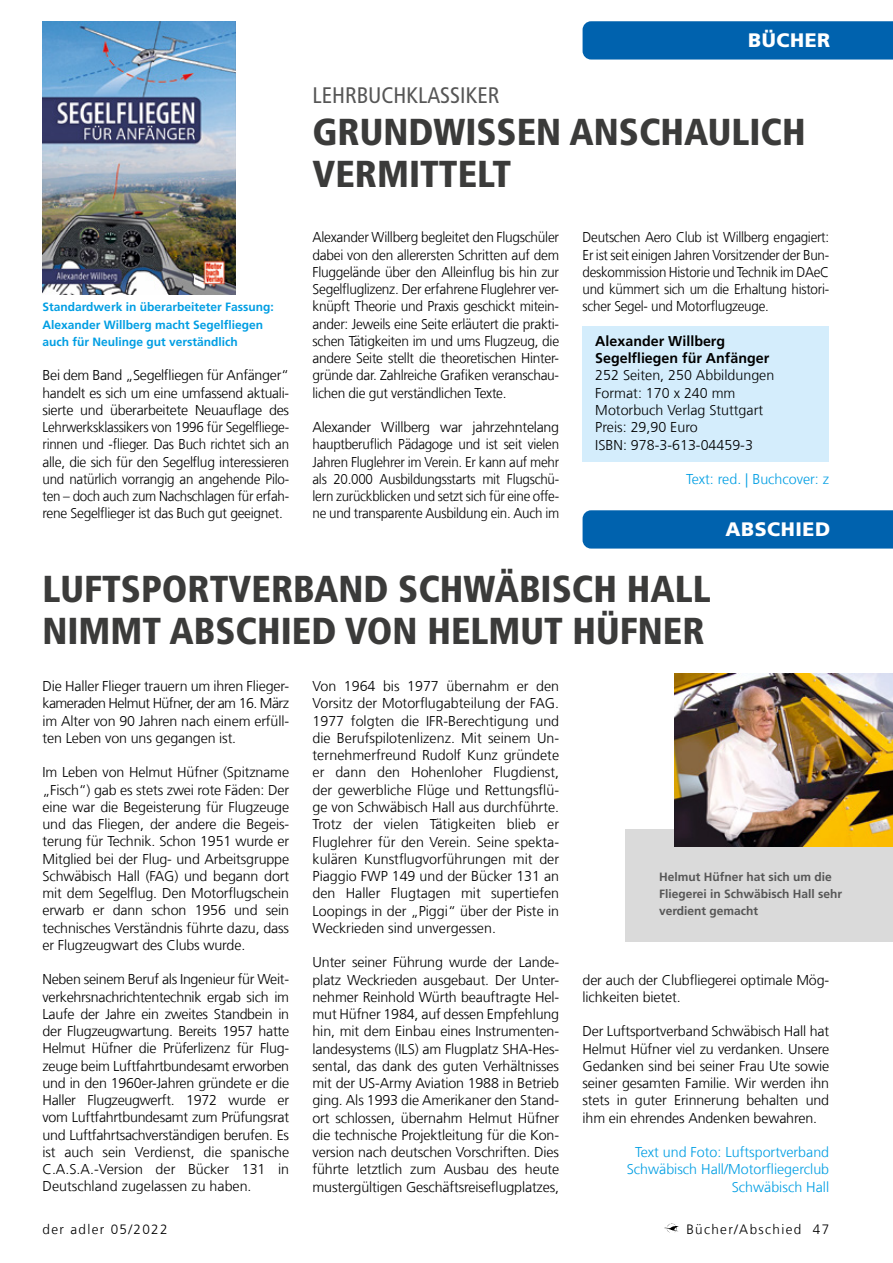
<style>
.page{position:relative;width:893px;height:1263px;background:#fff}
.page>*{position:absolute;margin:0;border:0;box-sizing:border-box;transform-origin:0 0}
.t1{font:900 condensed 37.5px/42px "Frutiger LT Com";color:#3b3b3a}
.t2{font:condensed 22.5px "Frutiger LT Com";color:#565656}
.t3{font:900 19.5px "Frutiger LT Com";letter-spacing:.03em;color:#fff}
.t4{font:300 14.25px/17.2px "Frutiger LT Com";letter-spacing:-.01em;color:#000;text-align:justify}
.t5{font:300 14.25px/17.2px "Frutiger LT Com";letter-spacing:-.01em;color:#000;text-align:justify;scale:.96 1}
.t6{font:300 14.25px/17.2px "Frutiger LT Com";letter-spacing:-.01em;color:#000;text-align:justify;scale:.94 1}
.t7{font:300 14.25px/17.2px "Frutiger LT Com";color:#009ee3;text-align:right}
.t8{font:700 14.25px/17.2px "Frutiger LT Com";color:#000}
.t9{font:300 13.5px "Frutiger LT Com";letter-spacing:.1em;color:#000}
.t10{font:700 12px/17.2px "Frutiger LT Com";color:#009ee3}
.t11{font:700 12px/17.2px "Frutiger LT Com";color:#565656}
</style>
<div class="page">
<img style="left:664px;top:1223px;width:15px;height:10px">
<div style="left:583px;top:510px;width:310px;height:39px;background:#0062ae"></div>
<div style="left:583px;top:21px;width:310px;height:39px;background:#0062ae"></div>
<div style="left:625px;top:829px;width:268px;height:112px;background:#dadada"></div>
<img style="left:675px;top:674px;width:218px;height:172px">
<div style="left:583px;top:327px;width:246px;height:31px;background:#d4edfc"></div>
<div style="left:583px;top:344px;width:246px;height:31px;background:#d4edfc"></div>
<div style="left:583px;top:361px;width:246px;height:31px;background:#d4edfc"></div>
<div style="left:583px;top:378px;width:246px;height:32px;background:#d4edfc"></div>
<div style="left:583px;top:396px;width:246px;height:31px;background:#d4edfc"></div>
<div style="left:583px;top:413px;width:246px;height:31px;background:#d4edfc"></div>
<div style="left:583px;top:430px;width:246px;height:31px;background:#d4edfc"></div>
<img style="left:43px;top:21px;width:193px;height:273px">
<h3 class="t3" style="left:748px;top:29px;width:84px">BÜCHER</h3>
<p class="t10" style="left:43px;top:299px;width:233px">Standardwerk in überarbeiteter Fassung:<br>Alexander Willberg macht Segelfliegen auch für Neulinge gut verständlich</p>
<p class="t4" style="left:43px;top:367px;width:248px">Bei dem Band „Segelfliegen für Anfänger“ handelt es sich um eine umfassend aktuali&shy;sierte und überarbeitete Neuauflage des Lehrwerksklassikers von 1996 für Segelfliege&shy;rinnen und -flieger. Das Buch richtet sich an alle, die sich für den Segelflug interessieren und natürlich vorrangig an angehende Pilo&shy;ten – doch auch zum Nachschlagen für erfah&shy;rene Segelflieger ist das Buch gut geeignet.</p>
<h2 class="t2" style="left:313px;top:82px;width:188px">LEHRBUCHKLASSIKER</h2>
<h1 class="t1" style="left:313px;top:111px;width:495px">GRUNDWISSEN ANSCHAULICH<br>VERMITTELT</h1>
<p class="t5" style="left:313px;top:229px;width:258px">Alexander Willberg begleitet den Flugschüler dabei von den allerersten Schritten auf dem Fluggelände über den Alleinflug bis hin zur Segelfluglizenz. Der erfahrene Fluglehrer ver&shy;knüpft Theorie und Praxis geschickt mitein&shy;ander: Jeweils eine Seite erläutert die prakti&shy;schen Tätigkeiten im und ums Flugzeug, die andere Seite stellt die theoretischen Hinter&shy;gründe dar. Zahlreiche Grafiken veranschau&shy;lichen die gut verständlichen Texte.</p>
<p class="t4" style="left:313px;top:419px;width:248px">Alexander Willberg war jahrzehntelang hauptberuflich Pädagoge und ist seit vielen Jahren Fluglehrer im Verein. Er kann auf mehr als 20.000 Ausbildungsstarts mit Flugschü&shy;lern zurückblicken und setzt sich für eine offe&shy;ne und transparente Ausbildung ein. Auch im</p>
<p class="t6" style="left:583px;top:229px;width:264px">Deutschen Aero Club ist Willberg engagiert:<br>Er ist seit einigen Jahren Vorsitzender der Bun&shy;deskommission Historie und Technik im DAeC und kümmert sich um die Erhaltung histori&shy;scher Segel- und Motorflugzeuge.</p>
<p class="t8" style="left:595px;top:332px;width:175px">Alexander Willberg<br>Segelfliegen für Anfänger</p>
<p class="t4" style="left:595px;top:367px;width:181px;text-align:left">252 Seiten, 250 Abbildungen<br>Format: 170 x 240 mm<br>Motorbuch Verlag Stuttgart<br>Preis: 29,90 Euro<br>ISBN: 978-3-613-04459-3</p>
<p class="t7" style="left:686px;top:471px;width:145px">Text: red. | Buchcover: z</p>
<h3 class="t3" style="left:725px;top:518px;width:106px">ABSCHIED</h3>
<h1 class="t1" style="left:43px;top:568px;width:670px">LUFTSPORTVERBAND SCHWÄBISCH HALL<br>NIMMT ABSCHIED VON HELMUT HÜFNER</h1>
<p class="t4" style="left:43px;top:677px;width:248px">Die Haller Flieger trauern um ihren Flieger&shy;kameraden Helmut Hüfner, der am 16. März im Alter von 90 Jahren nach einem erfüll&shy;ten Leben von uns gegangen ist.</p>
<p class="t4" style="left:43px;top:764px;width:248px">Im Leben von Helmut Hüfner (Spitzname „Fisch“) gab es stets zwei rote Fäden: Der eine war die Begeisterung für Flugzeuge und das Fliegen, der andere die Begeis&shy;terung für Technik. Schon 1951 wurde er Mitglied bei der Flug- und Arbeitsgruppe Schwäbisch Hall (FAG) und begann dort mit dem Segelflug. Den Motorflugschein erwarb er dann schon 1956 und sein technisches Verständnis führte dazu, dass er Flugzeugwart des Clubs wurde.</p>
<p class="t4" style="left:43px;top:971px;width:248px">Neben seinem Beruf als Ingenieur für Weit&shy;verkehrsnachrichtentechnik ergab sich im Laufe der Jahre ein zweites Standbein in der Flugzeugwartung. Bereits 1957 hatte Helmut Hüfner die Prüferlizenz für Flug&shy;zeuge beim Luftfahrtbundesamt erworben und in den 1960er-Jahren gründete er die Haller Flugzeugwerft. 1972 wurde er vom Luftfahrtbundesamt zum Prüfungsrat und Luftfahrtsachverständigen berufen. Es ist auch sein Verdienst, die spanische C.A.S.A.-Version der Bücker 131 in Deutschland zugelassen zu haben.</p>
<p class="t4" style="left:313px;top:678px;width:248px">Von 1964 bis 1977 übernahm er den Vorsitz der Motorflugabteilung der FAG.<br>1977 folgten die IFR-Berechtigung und die Berufspilotenlizenz. Mit seinem Un&shy;ternehmerfreund Rudolf Kunz gründete er dann den Hohenloher Flugdienst, der gewerbliche Flüge und Rettungsflü&shy;ge von Schwäbisch Hall aus durchführte.<br>Trotz der vielen Tätigkeiten blieb er Fluglehrer für den Verein. Seine spekta&shy;kulären Kunstflugvorführungen mit der Piaggio FWP 149 und der Bücker 131 an den Haller Flugtagen mit supertiefen Loopings in der „Piggi“ über der Piste in Weckrieden sind unvergessen.</p>
<p class="t4" style="left:313px;top:954px;width:248px">Unter seiner Führung wurde der Lande&shy;platz Weckrieden ausgebaut. Der Unter&shy;nehmer Reinhold Würth beauftragte Hel&shy;mut Hüfner 1984, auf dessen Empfehlung hin, mit dem Einbau eines Instrumenten&shy;landesystems (ILS) am Flugplatz SHA-Hes&shy;sental, das dank des guten Verhältnisses mit der US-Army Aviation 1988 in Betrieb ging. Als 1993 die Amerikaner den Stand&shy;ort schlossen, übernahm Helmut Hüfner die technische Projektleitung für die Kon&shy;version nach deutschen Vorschriften. Dies führte letztlich zum Ausbau des heute mustergültigen Geschäftsreiseflugplatzes,</p>
<p class="t11" style="left:659px;top:868px;width:185px">Helmut Hüfner hat sich um die<br>Fliegerei in Schwäbisch Hall sehr verdient gemacht</p>
<p class="t4" style="left:583px;top:971px;width:248px">der auch der Clubfliegerei optimale Mög&shy;lichkeiten bietet.</p>
<p class="t4" style="left:583px;top:1023px;width:248px">Der Luftsportverband Schwäbisch Hall hat Helmut Hüfner viel zu verdanken. Unsere Gedanken sind bei seiner Frau Ute sowie seiner gesamten Familie. Wir werden ihn stets in guter Erinnerung behalten und ihm ein ehrendes Andenken bewahren.</p>
<p class="t7" style="left:627px;top:1144px;width:204px">Text und Foto: Luftsportverband<br>Schwäbisch Hall/Motorfliegerclub<br>Schwäbisch Hall</p>
<p class="t9" style="left:43px;top:1221px;width:127px">der adler 05/2022</p>
<p class="t9" style="left:686px;top:1221px;width:144px">Bücher/Abschied 47</p>
</div>
